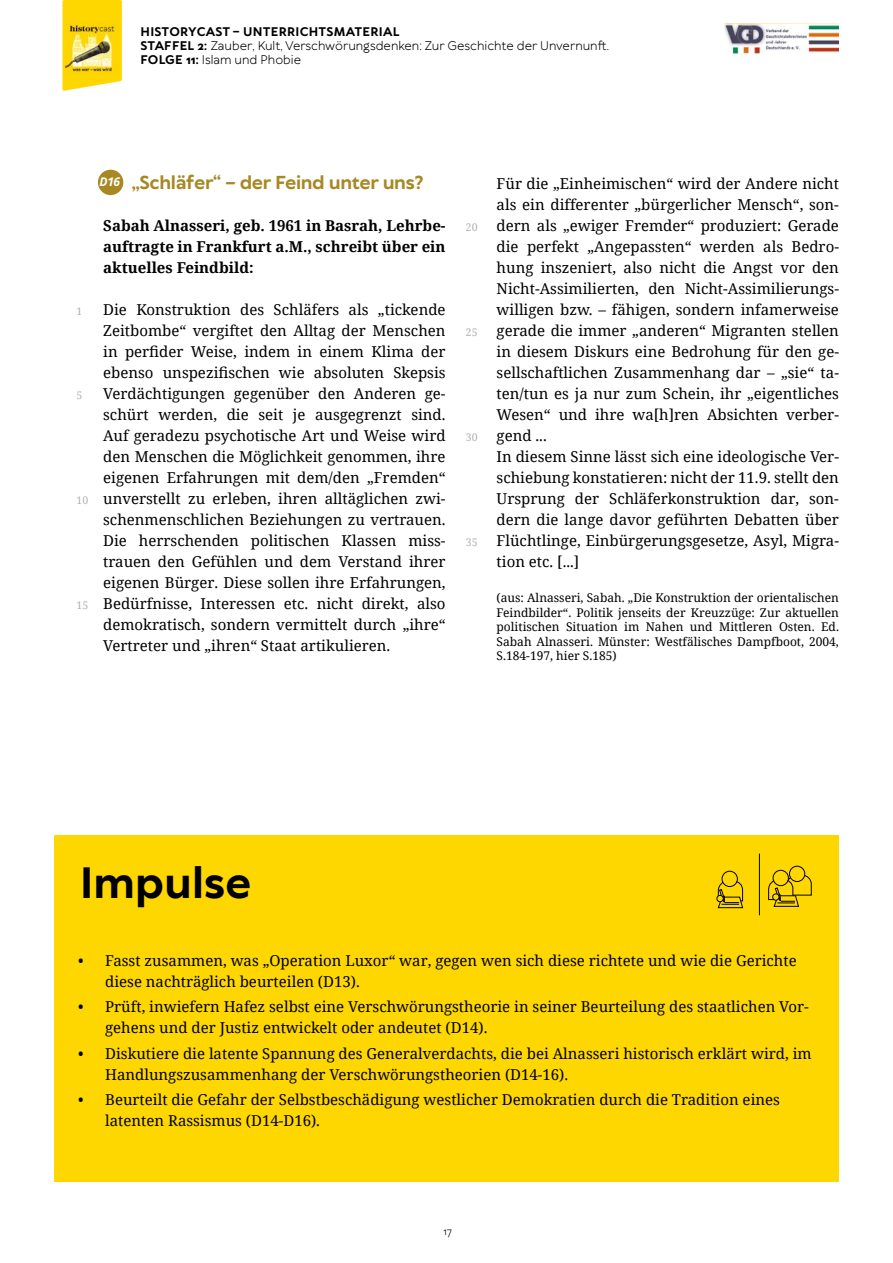
<style>
.page{position:relative;width:893px;height:1263px;background:#fff}
.page>*{position:absolute;margin:0;border:0;box-sizing:border-box;transform-origin:0 0}
.t1{font:700 42px "TT Wellingtons";color:#000}
.t2{font:700 18px "TT Wellingtons";letter-spacing:-.02em;color:#a78823}
.t3{font:15px/21px "Noto Serif";color:#000}
.t4{font:700 15px/21px "Noto Serif";color:#000;text-align:justify}
.t5{font:12px/14.4px "Noto Serif";color:#000;text-align:justify}
.t6{font:12px/14.4px "TT Wellingtons";color:#000}
.t7{font:italic 700 12px "Noto Sans";color:#fff}
.t8{font:10.5px "Noto Serif";color:#b3b2b2}
.t9{font:10.5px "TT Wellingtons";color:#000}
.s1{font-weight:700}
</style>
<div class="page">
<svg style="left:62px;top:0;width:60px;height:91px;background:#fedb21"></svg>
<img style="left:66px;top:22px;width:53px;height:52px">
<img style="left:725px;top:24px;width:114px;height:29px">
<div style="left:98px;top:170px;width:25px;height:25px;background:#a78823;border-radius:50%"></div>
<div style="left:54px;top:835px;width:785px;height:346px;background:#ffd700"></div>
<div style="left:722px;top:871px;width:16px;height:16px;border:1px solid #000;border-radius:50%"></div>
<div style="left:716px;top:895px;width:8px;height:7px;border:1px solid #000;border-radius:50%"></div>
<svg style="left:717px;top:880px;width:27px;height:28px"></svg>
<div style="left:773px;top:870px;width:16px;height:16px;border:1px solid #000;border-radius:50%"></div>
<div style="left:789px;top:866px;width:16px;height:16px;border:1px solid #000;border-radius:50%"></div>
<svg style="left:768px;top:874px;width:44px;height:33px"></svg>
<hr style="left:759px;top:853px;width:1px;height:62px;background:#000">
<p class="t6" style="left:141px;top:24px;width:470px"><span class="s1">HISTORYCAST – UNTERRICHTSMATERIAL<br>STAFFEL 2:</span> Zauber, Kult, Verschwörungsdenken: Zur Geschichte der Unvernunft.<br><span class="s1">FOLGE 11:</span> Islam und Phobie</p>
<p class="t8" style="left:77px;top:304px;width:7px">1</p>
<p class="t8" style="left:77px;top:388px;width:7px">5</p>
<p class="t8" style="left:77px;top:493px;width:13px">10</p>
<p class="t8" style="left:77px;top:598px;width:13px">15</p>
<p class="t2" style="left:132px;top:171px;width:293px">„Schläfer“ – der Feind unter uns?</p>
<p class="t4" style="left:103px;top:215px;width:344px">Sabah Alnasseri, geb. 1961 in Basrah, Lehrbe&shy;auftragte in Frankfurt a.M., schreibt über ein aktuelles Feindbild:</p>
<p class="t3" style="left:103px;top:299px;width:344px;text-align:justify">Die Konstruktion des Schläfers als „tickende Zeitbombe“ vergiftet den Alltag der Menschen in perfider Weise, indem in einem Klima der ebenso unspezifischen wie absoluten Skepsis Verdächtigungen gegenüber den Anderen ge&shy;schürt werden, die seit je ausgegrenzt sind.<br>Auf geradezu psychotische Art und Weise wird den Menschen die Möglichkeit genommen, ihre eigenen Erfahrungen mit dem/den „Fremden“ unverstellt zu erleben, ihren alltäglichen zwi&shy;schenmenschlichen Beziehungen zu vertrauen.<br>Die herrschenden politischen Klassen miss&shy;trauen den Gefühlen und dem Verstand ihrer eigenen Bürger. Diese sollen ihre Erfahrungen, Bedürfnisse, Interessen etc. nicht direkt, also demokratisch, sondern vermittelt durch „ihre“ Vertreter und „ihren“ Staat artikulieren.</p>
<p class="t7" style="left:100px;top:174px;width:22px">D16</p>
<p class="t8" style="left:466px;top:220px;width:13px">20</p>
<p class="t8" style="left:466px;top:325px;width:13px">25</p>
<p class="t8" style="left:466px;top:430px;width:13px">30</p>
<p class="t8" style="left:466px;top:535px;width:13px">35</p>
<p class="t3" style="left:497px;top:173px;width:344px">Für die „Einheimischen“ wird der Andere nicht als ein differenter „bürgerlicher Mensch“, son&shy;dern als „ewiger Fremder“ produziert: Gerade die perfekt „Angepassten“ werden als Bedro&shy;hung inszeniert, also nicht die Angst vor den Nicht-Assimilierten, den Nicht-Assimilierungs&shy;willigen bzw. – fähigen, sondern infamerweise gerade die immer „anderen“ Migranten stellen in diesem Diskurs eine Bedrohung für den ge&shy;sellschaftlichen Zusammenhang dar – „sie“ ta&shy;ten/tun es ja nur zum Schein, ihr „eigentliches Wesen“ und ihre wa[h]ren Absichten verber&shy;gend ...<br>In diesem Sinne lässt sich eine ideologische Ver&shy;schiebung konstatieren: nicht der 11.9. stellt den Ursprung der Schläferkonstruktion dar, son&shy;dern die lange davor geführten Debatten über Flüchtlinge, Einbürgerungsgesetze, Asyl, Migra&shy;tion etc. [...]</p>
<p class="t5" style="left:497px;top:590px;width:344px">(aus: Alnasseri, Sabah. „Die Konstruktion der orientalischen Feindbilder“. Politik jenseits der Kreuzzüge: Zur aktuellen politischen Situation im Nahen und Mittleren Osten. Ed.<br>Sabah Alnasseri. Münster: Westfälisches Dampfboot, 2004, S.184-197, hier S.185)</p>
<h1 class="t1" style="left:80px;top:855px;width:173px">Impulse</h1>
<p class="t3" style="left:105px;top:950px;width:693px;text-indent:-27px">• Fasst zusammen, was „Operation Luxor“ war, gegen wen sich diese richtete und wie die Gerichte diese nachträglich beurteilen (D13).</p>
<p class="t3" style="left:105px;top:996px;width:705px;text-indent:-27px">• Prüft, inwiefern Hafez selbst eine Verschwörungstheorie in seiner Beurteilung des staatlichen Vor&shy;gehens und der Justiz entwickelt oder andeutet (D14).</p>
<p class="t3" style="left:105px;top:1042px;width:708px;text-indent:-27px">• Diskutiere die latente Spannung des Generalverdachts, die bei Alnasseri historisch erklärt wird, im<br>Handlungszusammenhang der Verschwörungstheorien (D14-16).</p>
<p class="t3" style="left:105px;top:1088px;width:676px;text-indent:-27px">• Beurteilt die Gefahr der Selbstbeschädigung westlicher Demokratien durch die Tradition eines latenten Rassismus (D14-D16).</p>
<p class="t9" style="left:443px;top:1224px;width:10px">17</p>
</div>
